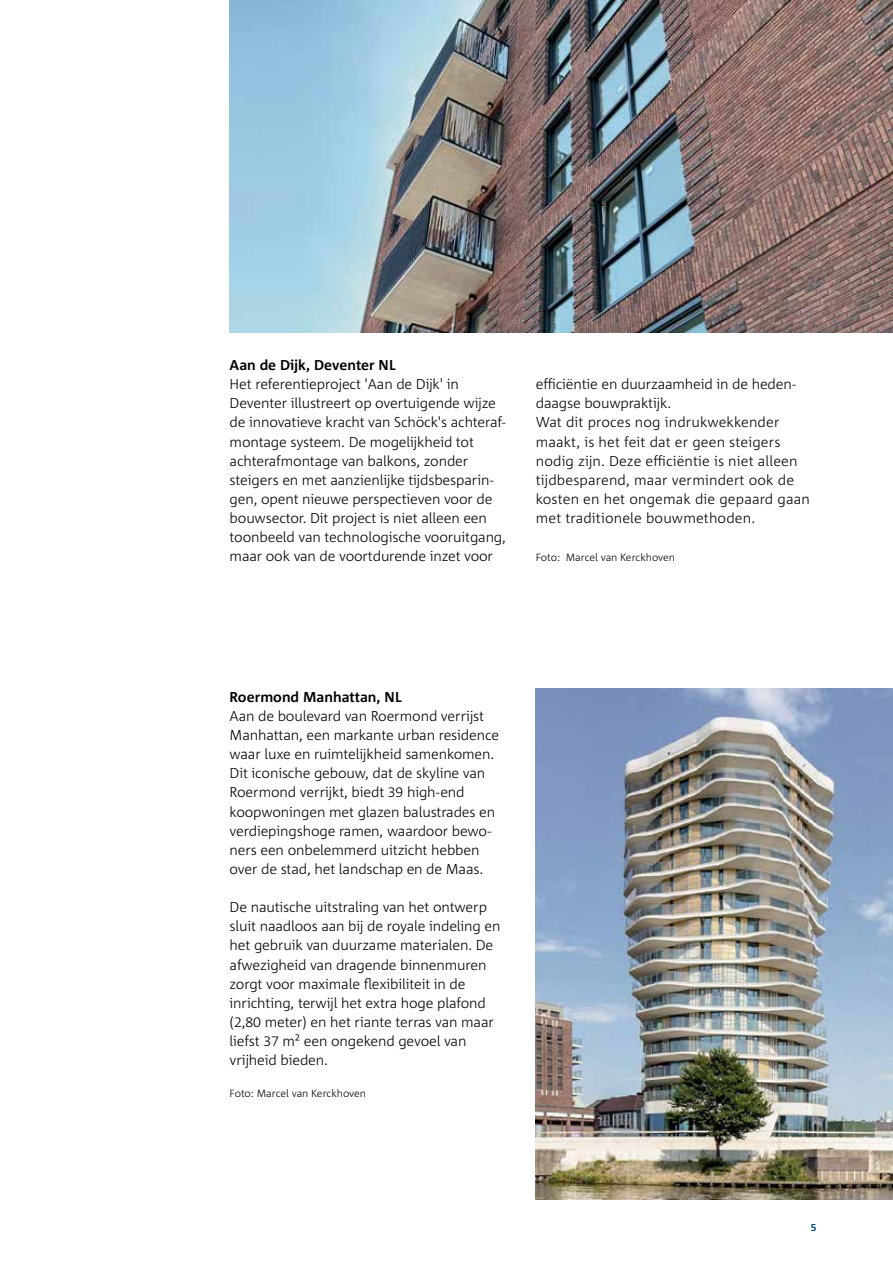
<style>
.page{position:relative;width:893px;height:1263px;background:#fff}
.page>*{position:absolute;margin:0;border:0;box-sizing:border-box;transform-origin:0 0}
.t1{font:300 14.25px/19.2px "Corpid Schoeck";letter-spacing:-.01em;color:#000}
.t2{font:300 14.25px/19.2px "Corpid Schoeck";letter-spacing:.01em;color:#000}
.t3{font:700 14.25px "Corpid Schoeck";color:#000}
.t4{font:300 10.5px "Corpid Schoeck";color:#000}
.t5{font:700 10.5px "Corpid Schoeck";color:#004a80}
</style>
<div class="page">
<img style="left:230px;top:0;width:663px;height:332px">
<img style="left:536px;top:689px;width:357px;height:510px">
<p class="t3" style="left:230px;top:356px;width:168px">Aan de Dijk, Deventer NL</p>
<p class="t1" style="left:230px;top:374px;width:278px">Het referentieproject 'Aan de Dijk' in Deventer illustreert op overtuigende wijze de innovatieve kracht van Schöck's achteraf&shy;montage systeem. De mogelijkheid tot achterafmontage van balkons, zonder steigers en met aanzienlijke tijdsbesparin&shy;gen, opent nieuwe perspectieven voor de bouwsector. Dit project is niet alleen een toonbeeld van technologische vooruitgang, maar ook van de voortdurende inzet voor</p>
<p class="t2" style="left:536px;top:374px;width:276px">efficiëntie en duurzaamheid in de heden&shy;daagse bouwpraktijk.<br>Wat dit proces nog indrukwekkender maakt, is het feit dat er geen steigers nodig zijn. Deze efficiëntie is niet alleen tijdbesparend, maar vermindert ook de kosten en het ongemak die gepaard gaan met traditionele bouwmethoden.</p>
<p class="t4" style="left:536px;top:551px;width:141px">Foto: Marcel van Kerckhoven</p>
<p class="t3" style="left:230px;top:688px;width:174px">Roermond Manhattan, NL</p>
<p class="t1" style="left:230px;top:706px;width:271px">Aan de boulevard van Roermond verrijst Manhattan, een markante urban residence waar luxe en ruimtelijkheid samenkomen.<br>Dit iconische gebouw, dat de skyline van Roermond verrijkt, biedt 39 high-end koopwoningen met glazen balustrades en verdiepingshoge ramen, waardoor bewo&shy;ners een onbelemmerd uitzicht hebben over de stad, het landschap en de Maas.</p>
<p class="t1" style="left:230px;top:897px;width:272px">De nautische uitstraling van het ontwerp sluit naadloos aan bij de royale indeling en het gebruik van duurzame materialen. De afwezigheid van dragende binnenmuren zorgt voor maximale flexibiliteit in de inrichting, terwijl het extra hoge plafond (2,80 meter) en het riante terras van maar liefst 37 m² een ongekend gevoel van vrijheid bieden.</p>
<p class="t4" style="left:230px;top:1087px;width:138px">Foto: Marcel van Kerckhoven</p>
<p class="t5" style="left:811px;top:1221px;width:7px">5</p>
</div>
